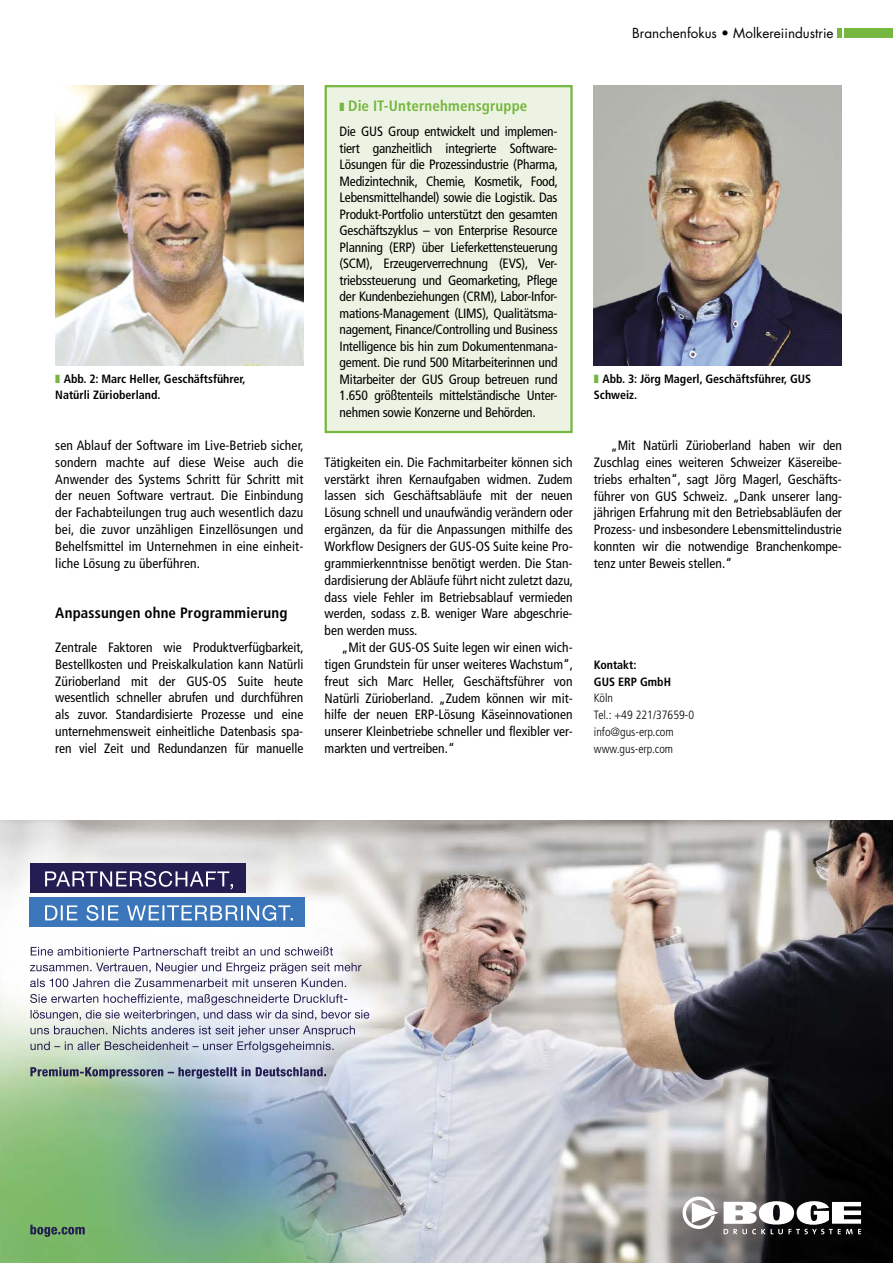
<style>
.page{position:relative;width:893px;height:1263px;background:#fff}
.page>*{position:absolute;margin:0;border:0;box-sizing:border-box;transform-origin:0 0}
.t1{font:700 condensed 15px "Frutiger LT Std";letter-spacing:.01em;color:#000}
.t2{font:700 condensed 15px "Frutiger LT Std";letter-spacing:.01em;color:#75b73f}
.t3{font:condensed 13.5px/16.8px "Frutiger LT Std";color:#000;text-align:justify}
.t4{font:13.5px "Futura Std";color:#000}
.t5{font:700 condensed 12px/16.8px "Frutiger LT Std";color:#000}
.t6{font:300 condensed 12px/16.8px "Frutiger LT Std";color:#000}
.s1{color:#75b73f}
</style>
<div class="page">
<div style="left:326px;top:86px;width:245px;height:346px;background:#edf3e2"></div>
<div style="left:325px;top:85px;width:248px;height:348px;border:2px solid #75b73f"></div>
<img style="left:55px;top:85px;width:248px;height:281px">
<img style="left:594px;top:85px;width:248px;height:281px">
<img style="left:0;top:821px;width:893px;height:442px">
<svg style="left:30px;top:1225px;width:55px;height:12px"></svg>
<div style="left:30px;top:897px;width:275px;height:30px;background:#3b76ba"></div>
<div style="left:30px;top:863px;width:215px;height:30px;background:#231d51"></div>
<svg style="left:30px;top:994px;width:339px;height:58px"></svg>
<svg style="left:30px;top:963px;width:332px;height:24px"></svg>
<svg style="left:31px;top:947px;width:302px;height:8px"></svg>
<svg style="left:30px;top:1067px;width:296px;height:11px;background:#828c9c"></svg>
<svg style="left:683px;top:1196px;width:178px;height:38px"></svg>
<svg style="left:45px;top:905px;width:248px;height:16px"></svg>
<svg style="left:45px;top:871px;width:188px;height:18px"></svg>
<hr style="left:838px;top:28px;width:4px;height:10px;background:#75b73f">
<div style="left:845px;top:28px;width:48px;height:10px;background:#75b73f"></div>
<p class="t4" style="left:632px;top:24px;width:203px">Branchenfokus • Molkereiindustrie</p>
<p class="t2" style="left:340px;top:97px;width:189px">❚ Die IT-Unternehmensgruppe</p>
<p class="t3" style="left:340px;top:123px;width:220px">Die GUS Group entwickelt und implemen&shy;tiert ganzheitlich integrierte Software-Lösungen für die Prozessindustrie (Pharma, Medizintechnik, Chemie, Kosmetik, Food, Lebensmittelhandel) sowie die Logistik. Das Produkt-Portfolio unterstützt den gesamten Geschäftszyklus – von Enterprise Resource Planning (ERP) über Lieferkettensteuerung (SCM), Erzeugerverrechnung (EVS), Ver&shy;triebssteuerung und Geomarketing, Pflege der Kundenbeziehungen (CRM), Labor-Infor&shy;mations-Management (LIMS), Qualitätsma&shy;nagement, Finance/Controlling und Business Intelligence bis hin zum Dokumentenmana&shy;gement. Die rund 500 Mitarbeiterinnen und Mitarbeiter der GUS Group betreuen rund 1.650 größtenteils mittelständische Unter&shy;nehmen sowie Konzerne und Behörden.</p>
<p class="t5" style="left:55px;top:370px;width:192px"><span class="s1">❚</span> Abb. 2: Marc Heller, Geschäftsführer,<br>Natürli Zürioberland.</p>
<p class="t5" style="left:594px;top:370px;width:219px"><span class="s1">❚</span> Abb. 3: Jörg Magerl, Geschäftsführer, GUS<br>Schweiz.</p>
<p class="t3" style="left:55px;top:437px;width:250px">sen Ablauf der Software im Live-Betrieb sicher, sondern machte auf diese Weise auch die Anwender des Systems Schritt für Schritt mit der neuen Software vertraut. Die Einbindung der Fachabteilungen trug auch wesentlich dazu bei, die zuvor unzähligen Einzellösungen und Behelfsmittel im Unternehmen in eine einheit&shy;liche Lösung zu überführen.</p>
<p class="t1" style="left:55px;top:604px;width:234px">Anpassungen ohne Programmierung</p>
<p class="t3" style="left:55px;top:639px;width:250px">Zentrale Faktoren wie Produktverfügbarkeit, Bestellkosten und Preiskalkulation kann Natürli Zürioberland mit der GUS-OS Suite heute wesentlich schneller abrufen und durchführen als zuvor. Standardisierte Prozesse und eine unternehmensweit einheitliche Datenbasis spa&shy;ren viel Zeit und Redundanzen für manuelle</p>
<p class="t3" style="left:325px;top:454px;width:250px">Tätigkeiten ein. Die Fachmitarbeiter können sich verstärkt ihren Kernaufgaben widmen. Zudem lassen sich Geschäftsabläufe mit der neuen Lösung schnell und unaufwändig verändern oder ergänzen, da für die Anpassungen mithilfe des Workflow Designers der GUS-OS Suite keine Pro&shy;grammierkenntnisse benötigt werden. Die Stan&shy;dardisierung der Abläufe führt nicht zuletzt dazu, dass viele Fehler im Betriebsablauf vermieden werden, sodass z.B. weniger Ware abgeschrie&shy;ben werden muss.</p>
<p class="t3" style="left:325px;top:639px;width:250px;text-indent:17px">„Mit der GUS-OS Suite legen wir einen wich&shy;tigen Grundstein für unser weiteres Wachstum“, freut sich Marc Heller, Geschäftsführer von Natürli Zürioberland. „Zudem können wir mit&shy;hilfe der neuen ERP-Lösung Käseinnovationen unserer Kleinbetriebe schneller und flexibler ver&shy;markten und vertreiben.“</p>
<p class="t3" style="left:594px;top:437px;width:250px;text-indent:17px">„Mit Natürli Zürioberland haben wir den Zuschlag eines weiteren Schweizer Käsereibe&shy;triebs erhalten“, sagt Jörg Magerl, Geschäfts&shy;führer von GUS Schweiz. „Dank unserer lang&shy;jährigen Erfahrung mit den Betriebsabläufen der Prozess- und insbesondere Lebensmittelindustrie konnten wir die notwendige Branchenkompe&shy;tenz unter Beweis stellen.“</p>
<p class="t5" style="left:594px;top:656px;width:79px">Kontakt:<br>GUS ERP GmbH</p>
<p class="t6" style="left:594px;top:690px;width:102px">Köln<br>Tel.: +49 221/37659-0 info@gus-erp.com www.gus-erp.com</p>
</div>
